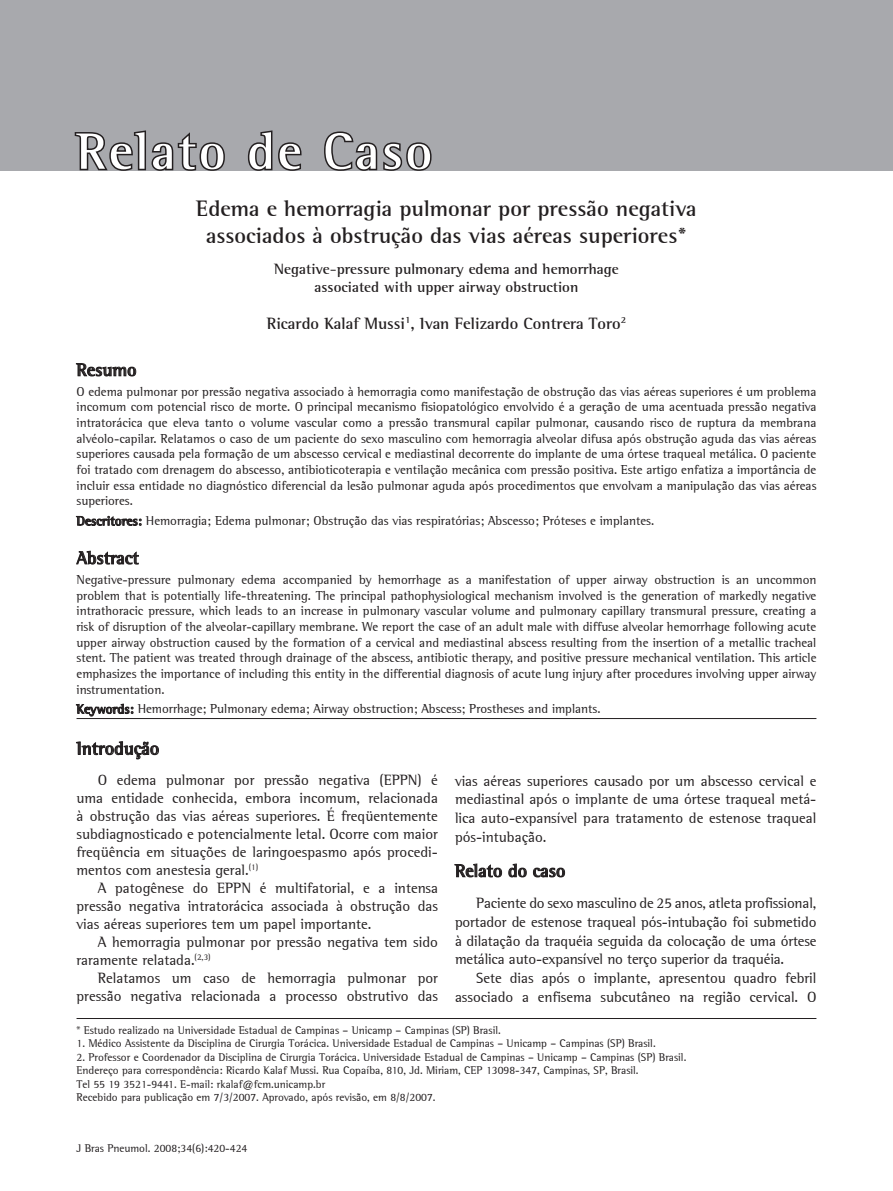
<style>
.page{position:relative;width:893px;height:1191px;background:#fff}
.page>*{position:absolute;margin:0;border:0;box-sizing:border-box;transform-origin:0 0}
.capítulo{font:700 51.75px "Libre Semi Serif S Si";letter-spacing:.05em;color:#fff}
.título___1o_idioma{font:700 22.5px/27px "Libre Semi Serif S Si";color:#231f20;text-align:center}
.sub_título___1o_níve{font:700 18px "Libre Semi Serif S Si";color:#231f20}
.resumo___título{font:700 18px "Libre Semi Serif S Si";color:#231f20}
.autores{font:700 16.5px "Libre Semi Serif S Si";color:#231f20}
.corpo{font:15px/18px "Libre Semi Serif S Si";color:#231f20;text-align:justify}
.título___2o_idioma{font:700 15px/18px "Libre Semi Serif S Si";color:#231f20;text-align:center}
.resumo___2o_idioma{font:13.05px/15.6px "Libre Semi Serif S Si";color:#231f20;text-align:justify}
.resumo___1o_idioma{font:13.05px/15.6px "Libre Semi Serif S Si";color:#231f20;text-align:justify}
.palavras-chave___1o{font:13.05px "Libre Semi Serif S Si";color:#231f20}
.palavras-chave___2o{font:13.05px "Libre Semi Serif S Si";color:#231f20}
.endereço{font:11.25px "Libre Semi Serif S Si";color:#231f20}
.rodapé{font:11.25px "Libre Semi Serif S Si";color:#231f20}
.s1{font-weight:700}
</style>
<div class="page">
<div style="left:0;top:0;width:893px;height:170px;background:#a8a9ad"></div>
<svg style="left:73px;top:130px;width:154px;height:41px"></svg>
<svg style="left:246px;top:130px;width:57px;height:41px"></svg>
<svg style="left:322px;top:131px;width:111px;height:40px"></svg>
<svg style="left:455px;top:863px;width:47px;height:14px"></svg>
<svg style="left:508px;top:863px;width:19px;height:14px"></svg>
<svg style="left:533px;top:867px;width:32px;height:10px"></svg>
<svg style="left:76px;top:741px;width:83px;height:18px"></svg>
<svg style="left:76px;top:363px;width:60px;height:13px"></svg>
<svg style="left:76px;top:516px;width:65px;height:9px"></svg>
<svg style="left:76px;top:551px;width:63px;height:13px"></svg>
<svg style="left:76px;top:704px;width:57px;height:12px"></svg>
<hr style="left:77px;top:1018px;width:739px;height:1px;background:#231f20">
<hr style="left:77px;top:718px;width:739px;height:1px;background:#231f20">
<p class="capítulo" style="left:77px;top:120px;width:357px">Relato de Caso</p>
<p class="título___1o_idioma" style="left:196px;top:195px;width:502px">Edema e hemorragia pulmonar por pressão negativa associados à obstrução das vias aéreas superiores*</p>
<p class="título___2o_idioma" style="left:274px;top:260px;width:346px">Negative-pressure pulmonary edema and hemorrhage associated with upper airway obstruction</p>
<p class="autores" style="left:267px;top:313px;width:361px">Ricardo Kalaf Mussi<sup>1</sup>, Ivan Felizardo Contrera Toro<sup>2</sup></p>
<p class="resumo___título" style="left:77px;top:359px;width:62px">Resumo</p>
<p class="resumo___1o_idioma" style="left:77px;top:383px;width:741px">O edema pulmonar por pressão negativa associado à hemorragia como manifestação de obstrução das vias aéreas superiores é um problema incomum com potencial risco de morte. O principal mecanismo fisiopatológico envolvido é a geração de uma acentuada pressão negativa intratorácica que eleva tanto o volume vascular como a pressão transmural capilar pulmonar, causando risco de ruptura da membrana alvéolo-capilar. Relatamos o caso de um paciente do sexo masculino com hemorragia alveolar difusa após obstrução aguda das vias aéreas superiores causada pela formação de um abscesso cervical e mediastinal decorrente do implante de uma órtese traqueal metálica. O paciente foi tratado com drenagem do abscesso, antibioticoterapia e ventilação mecânica com pressão positiva. Este artigo enfatiza a importância de incluir essa entidade no diagnóstico diferencial da lesão pulmonar aguda após procedimentos que envolvam a manipulação das vias aéreas superiores.</p>
<p class="palavras-chave___1o" style="left:77px;top:513px;width:579px"><span class="s1">Descritores:</span> Hemorragia; Edema pulmonar; Obstrução das vias respiratórias; Abscesso; Próteses e implantes.</p>
<p class="resumo___título" style="left:77px;top:547px;width:64px">Abstract</p>
<p class="resumo___2o_idioma" style="left:77px;top:571px;width:741px">Negative-pressure pulmonary edema accompanied by hemorrhage as a manifestation of upper airway obstruction is an uncommon problem that is potentially life-threatening. The principal pathophysiological mechanism involved is the generation of markedly negative intrathoracic pressure, which leads to an increase in pulmonary vascular volume and pulmonary capillary transmural pressure, creating a risk of disruption of the alveolar-capillary membrane. We report the case of an adult male with diffuse alveolar hemorrhage following acute upper airway obstruction caused by the formation of a cervical and mediastinal abscess resulting from the insertion of a metallic tracheal stent. The patient was treated through drainage of the abscess, antibiotic therapy, and positive pressure mechanical ventilation. This article emphasizes the importance of including this entity in the differential diagnosis of acute lung injury after procedures involving upper airway instrumentation.</p>
<p class="palavras-chave___2o" style="left:77px;top:701px;width:526px"><span class="s1">Keywords:</span> Hemorrhage; Pulmonary edema; Airway obstruction; Abscess; Prostheses and implants.</p>
<p class="sub_título___1o_níve" style="left:77px;top:737px;width:84px">Introdução</p>
<p class="corpo" style="left:77px;top:771px;width:363px;text-indent:21px">O edema pulmonar por pressão negativa (EPPN) é uma entidade conhecida, embora incomum, relacionada à obstrução das vias aéreas superiores. É freqüentemente subdiagnosticado e potencialmente letal. Ocorre com maior freqüência em situações de laringoespasmo após procedi&shy;mentos com anestesia geral.<sup>(1)</sup></p>
<p class="corpo" style="left:77px;top:879px;width:363px;text-indent:21px">A patogênese do EPPN é multifatorial, e a intensa pressão negativa intratorácica associada à obstrução das vias aéreas superiores tem um papel importante.</p>
<p class="corpo" style="left:77px;top:933px;width:363px;text-indent:21px">A hemorragia pulmonar por pressão negativa tem sido raramente relatada.<sup>(2,3)</sup></p>
<p class="corpo" style="left:77px;top:969px;width:363px;text-align:right">Relatamos um caso de hemorragia pulmonar por pressão negativa relacionada a processo obstrutivo das</p>
<p class="corpo" style="left:455px;top:771px;width:363px;line-height:18.8px">vias aéreas superiores causado por um abscesso cervical e mediastinal após o implante de uma órtese traqueal metá&shy;lica auto-expansível para tratamento de estenose traqueal pós-intubação.</p>
<p class="sub_título___1o_níve" style="left:455px;top:859px;width:112px">Relato do caso</p>
<p class="corpo" style="left:455px;top:893px;width:363px;line-height:18.8px;text-indent:21px">Paciente do sexo masculino de 25 anos, atleta profissional, portador de estenose traqueal pós-intubação foi submetido à dilatação da traquéia seguida da colocação de uma órtese metálica auto-expansível no terço superior da traquéia.</p>
<p class="corpo" style="left:455px;top:968px;width:363px;line-height:18.8px;text-align:right">Sete dias após o implante, apresentou quadro febril associado a enfisema subcutâneo na região cervical. O</p>
<p class="endereço" style="left:77px;top:1023px;width:426px">* Estudo realizado na Universidade Estadual de Campinas – Unicamp – Campinas (SP) Brasil.</p>
<p class="endereço" style="left:77px;top:1036px;width:581px">1. Médico Assistente da Disciplina de Cirurgia Torácica. Universidade Estadual de Campinas – Unicamp – Campinas (SP) Brasil.</p>
<p class="endereço" style="left:77px;top:1050px;width:611px">2. Professor e Coordenador da Disciplina de Cirurgia Torácica. Universidade Estadual de Campinas – Unicamp – Campinas (SP) Brasil.</p>
<p class="endereço" style="left:77px;top:1063px;width:564px">Endereço para correspondência: Ricardo Kalaf Mussi. Rua Copaíba, 810, Jd. Miriam, CEP 13098-347, Campinas, SP, Brasil.</p>
<p class="endereço" style="left:77px;top:1077px;width:250px">Tel 55 19 3521-9441. E-mail: rkalaf@fcm.unicamp.br</p>
<p class="endereço" style="left:77px;top:1090px;width:361px">Recebido para publicação em 7/3/2007. Aprovado, após revisão, em 8/8/2007.</p>
<p class="rodapé" style="left:77px;top:1141px;width:172px">J Bras Pneumol. 2008;34(6):420-424</p>
</div>
